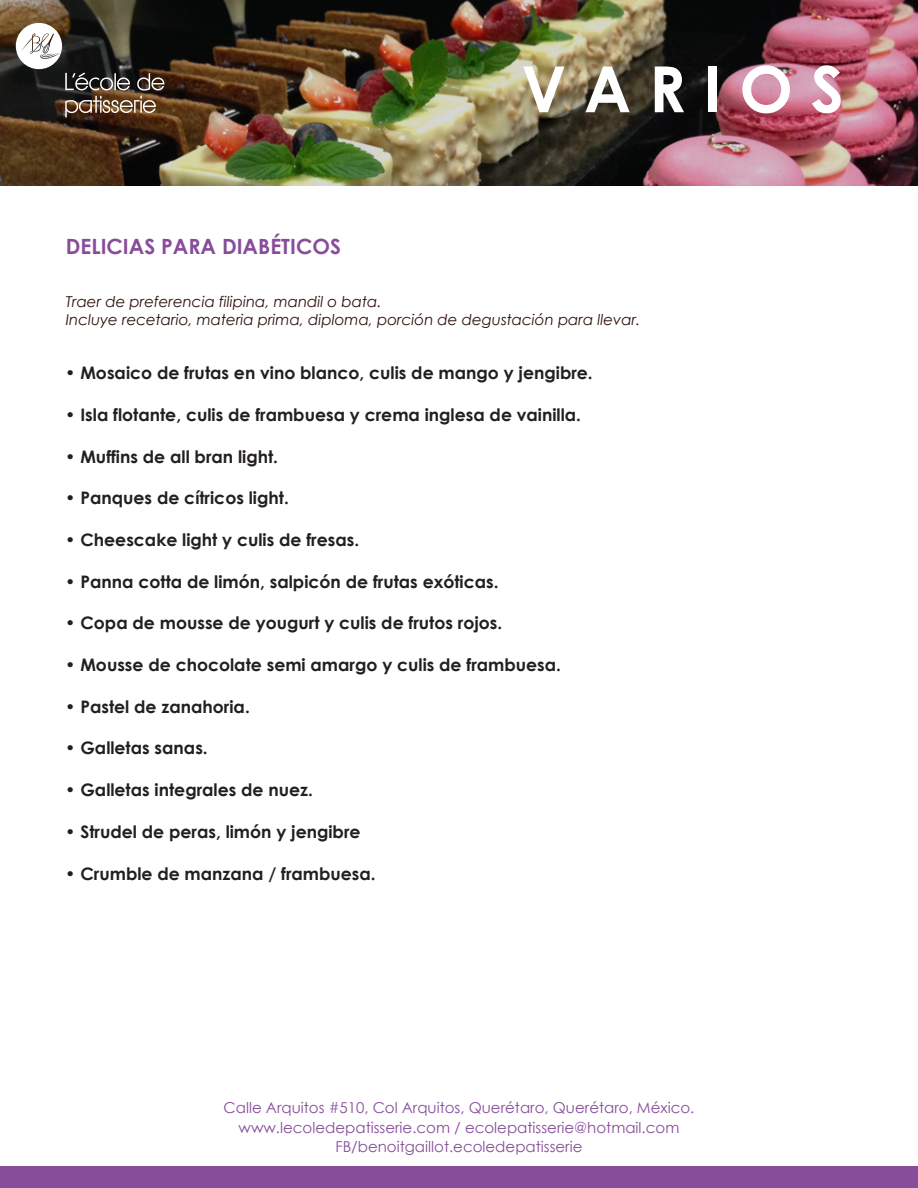
<style>
.page{position:relative;width:918px;height:1188px;background:#fff}
.page>*{position:absolute;margin:0;border:0;box-sizing:border-box;transform-origin:0 0}
.t1{font:700 63.75px "Century Gothic";letter-spacing:.28em;color:#fff}
.t2{font:700 21px "Century Gothic";color:#874d9b}
.t3{font:700 17.25px "Century Gothic";color:#231f20}
.t4{font:15px/19.5px "Century Gothic";color:#874d9b;text-align:center}
.t5{font:italic 15px/18px "Century Gothic";color:#2e100b}
</style>
<div class="page">
<img style="left:0;top:0;width:918px;height:186px">
<div style="left:0;top:1167px;width:918px;height:21px;background:#874d9b"></div>
<svg style="left:16px;top:23px;width:148px;height:94px"></svg>
<p class="t2" style="left:66px;top:234px;width:277px">DELICIAS PARA DIABÉTICOS</p>
<h1 class="t1" style="left:522px;top:49px;width:324px">VARIOS</h1>
<p class="t5" style="left:66px;top:293px;width:576px">Traer de preferencia filipina, mandil o bata.<br>Incluye recetario, materia prima, diploma, porción de degustación para llevar.</p>
<p class="t3" style="left:65px;top:362px;width:529px">• Mosaico de frutas en vino blanco, culis de mango y jengibre.</p>
<p class="t3" style="left:65px;top:404px;width:517px">• Isla flotante, culis de frambuesa y crema inglesa de vainilla.</p>
<p class="t3" style="left:65px;top:446px;width:214px">• Muffins de all bran light.</p>
<p class="t3" style="left:65px;top:487px;width:225px">• Panques de cítricos light.</p>
<p class="t3" style="left:65px;top:529px;width:295px">• Cheescake light y culis de fresas.</p>
<p class="t3" style="left:65px;top:571px;width:435px">• Panna cotta de limón, salpicón de frutas exóticas.</p>
<p class="t3" style="left:65px;top:612px;width:439px">• Copa de mousse de yougurt y culis de frutos rojos.</p>
<p class="t3" style="left:65px;top:654px;width:497px">• Mousse de chocolate semi amargo y culis de frambuesa.</p>
<p class="t3" style="left:65px;top:696px;width:186px">• Pastel de zanahoria.</p>
<p class="t3" style="left:65px;top:737px;width:144px">• Galletas sanas.</p>
<p class="t3" style="left:65px;top:779px;width:249px">• Galletas integrales de nuez.</p>
<p class="t3" style="left:65px;top:821px;width:297px">• Strudel de peras, limón y jengibre</p>
<p class="t3" style="left:65px;top:862px;width:312px">• Crumble de manzana / frambuesa.</p>
<p class="t4" style="left:224px;top:1098px;width:472px">Calle Arquitos #510, Col Arquitos, Querétaro, Querétaro, México. www.lecoledepatisserie.com / ecolepatisserie@hotmail.com<br>FB/benoitgaillot.ecoledepatisserie</p>
</div>
